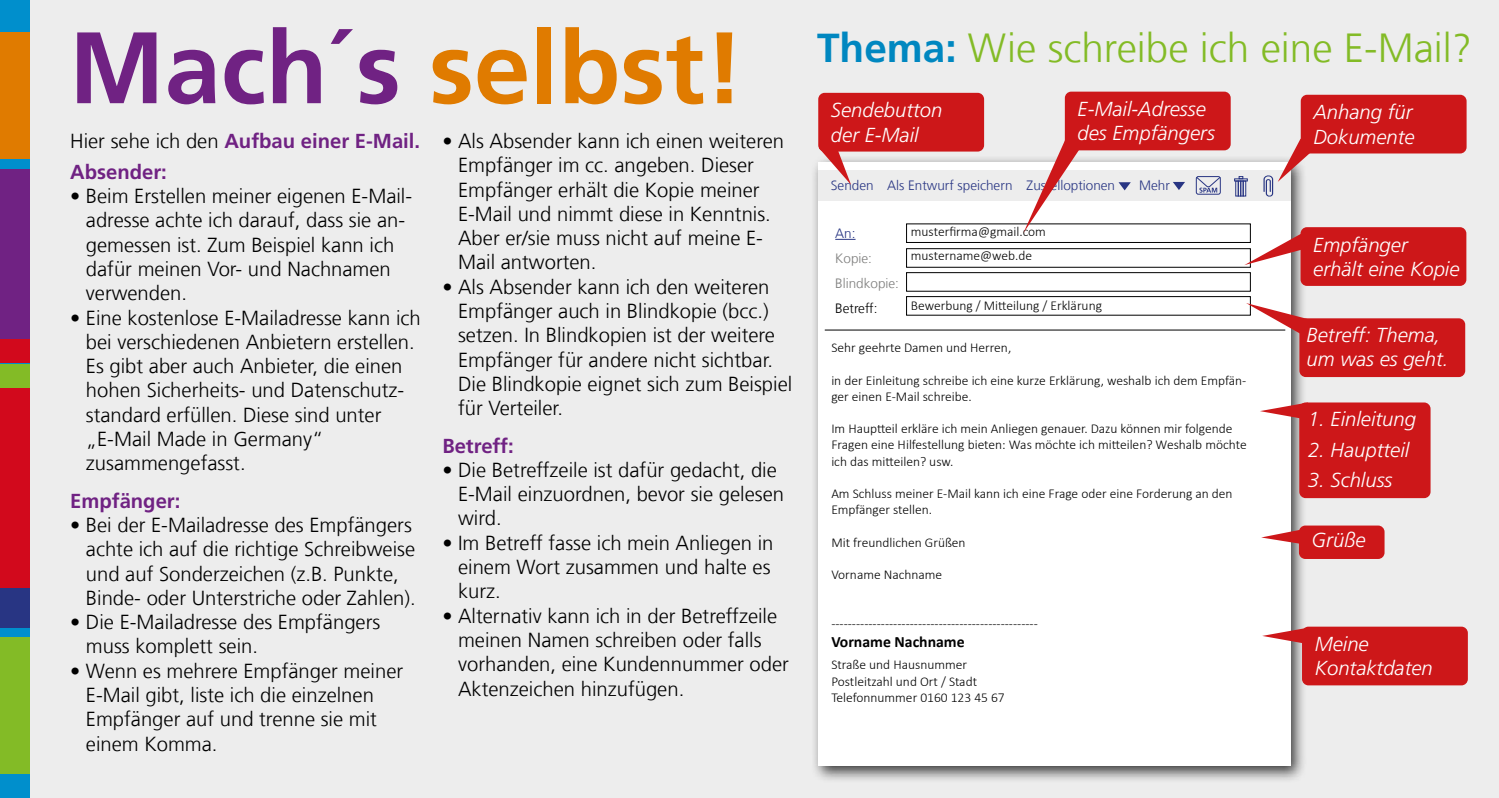
<style>
.page{position:relative;width:1499px;height:798px;background:#fff}
.page>*{position:absolute;margin:0;border:0;box-sizing:border-box;transform-origin:0 0}
.t1{font:700 101.25px "Frutiger LT Com";color:#e07b00}
.t2{font:300 40.5px "Frutiger LT Com";color:#83bb26}
.t3{font:300 20.25px/24.3px "Frutiger LT Com";color:#000}
.t4{font:italic 300 20.25px/24.3px "Frutiger LT Pro";color:#fff}
.P{font:700 20.25px "Frutiger LT Com";color:#702283}
.H2_blod{font:700 20.25px "Frutiger LT Com";color:#702283}
.t5{font:700 15.75px "Calibri";color:#000}
.t6{font:300 13.5px/16.2px "Calibri";color:#000}
.t7{font:300 13.5px "Frutiger LT Com";color:#283583}
.t8{font:300 13.5px/24.8px "Frutiger LT Com";color:#7e7e7d}
.t9{font:300 13.5px "Frutiger LT Com";color:#000}
.s1{color:#702283}
.s2{font-weight:700;color:#0087c0}
.s3{font-weight:300;color:#000}
</style>
<div class="page">
<div style="left:0;top:0;width:1499px;height:797px;background:#ededed"></div>
<div style="left:0;top:363px;width:30px;height:434px;background:#008fcc"></div>
<div style="left:0;top:384px;width:30px;height:203px;background:#d2091c"></div>
<div style="left:0;top:636px;width:30px;height:137px;background:#83bb26"></div>
<div style="left:0;top:588px;width:30px;height:39px;background:#283583"></div>
<div style="left:0;top:364px;width:30px;height:23px;background:#83bb26"></div>
<div style="left:0;top:153px;width:30px;height:23px;background:#008fcc"></div>
<div style="left:0;top:169px;width:30px;height:171px;background:#702283"></div>
<div style="left:0;top:6px;width:30px;height:152px;background:#e07b00"></div>
<div style="left:0;top:339px;width:30px;height:24px;background:#d2091c"></div>
<div style="left:0;top:0;width:30px;height:31px;background:#008fcc"></div>
<div style="left:810px;top:154px;width:497px;height:628px;background:#000;opacity:.75"></div>
<div style="left:818px;top:162px;width:472px;height:603px;background:#fff"></div>
<div style="left:818px;top:170px;width:472px;height:30px;background:#ededed"></div>
<div style="left:1235px;top:180px;width:4px;height:16px;border:1px solid #283583"></div>
<div style="left:1238px;top:180px;width:3px;height:16px;border:1px solid #283583"></div>
<div style="left:1240px;top:180px;width:3px;height:16px;border:1px solid #283583"></div>
<div style="left:1243px;top:180px;width:3px;height:16px;border:1px solid #283583"></div>
<div style="left:1234px;top:178px;width:14px;height:3px;border:1px solid #283583"></div>
<svg style="left:1239px;top:176px;width:4px;height:3px"></svg>
<div style="left:1196px;top:176px;width:25px;height:18px;border:1px solid #283583;border-radius:2px"></div>
<svg style="left:1196px;top:176px;width:25px;height:16px"></svg>
<svg style="left:835px;top:239px;width:20px;height:1px"></svg>
<div style="left:906px;top:223px;width:345px;height:20px;border:1px solid #000"></div>
<div style="left:906px;top:248px;width:345px;height:19px;border:1px solid #000"></div>
<div style="left:906px;top:272px;width:345px;height:19px;border:1px solid #000"></div>
<div style="left:906px;top:296px;width:345px;height:19px;border:1px solid #000"></div>
<svg style="left:1173px;top:182px;width:12px;height:8px"></svg>
<svg style="left:1118px;top:182px;width:13px;height:8px"></svg>
<hr style="left:825px;top:329px;width:460px;height:1px;background:#000">
<div style="left:1302px;top:626px;width:166px;height:59px;background:#cd1719;border-radius:6px"></div>
<svg style="left:1262px;top:627px;width:44px;height:17px"></svg>
<div style="left:1299px;top:525px;width:85px;height:33px;background:#cd1719;border-radius:6px"></div>
<svg style="left:1261px;top:528px;width:39px;height:17px"></svg>
<div style="left:1299px;top:402px;width:131px;height:96px;background:#cd1719;border-radius:6px"></div>
<svg style="left:1260px;top:402px;width:48px;height:17px"></svg>
<div style="left:818px;top:93px;width:166px;height:58px;background:#cd1719;border-radius:6px"></div>
<svg style="left:819px;top:148px;width:32px;height:37px"></svg>
<div style="left:1065px;top:92px;width:166px;height:58px;background:#cd1719;border-radius:6px"></div>
<svg style="left:1023px;top:140px;width:57px;height:93px"></svg>
<div style="left:1301px;top:95px;width:165px;height:58px;background:#cd1719;border-radius:6px"></div>
<svg style="left:1263px;top:139px;width:51px;height:58px"></svg>
<div style="left:1300px;top:227px;width:166px;height:59px;background:#cd1719;border-radius:6px"></div>
<svg style="left:1244px;top:230px;width:58px;height:35px"></svg>
<div style="left:1299px;top:318px;width:166px;height:59px;background:#cd1719;border-radius:6px"></div>
<svg style="left:1246px;top:303px;width:64px;height:32px"></svg>
<h1 class="t1" style="left:69px;top:9px;width:676px"><span class="s1">Mach´s</span> selbst!</h1>
<h2 class="t2" style="left:817px;top:25px;width:657px"><span class="s2">Thema:</span> Wie schreibe ich eine E-Mail?</h2>
<p class="P" style="left:70px;top:129px;width:351px"><span class="s3">Hier sehe ich den</span> Aufbau einer E-Mail.</p>
<p class="H2_blod" style="left:70px;top:160px;width:98px">Absender:</p>
<p class="t3" style="left:86px;top:184px;width:328px;text-indent:-16px">• Beim Erstellen meiner eigenen E-Mail&shy;adresse achte ich darauf, dass sie an&shy;gemessen ist. Zum Beispiel kann ich dafür meinen Vor- und Nachnamen verwenden.</p>
<p class="t3" style="left:86px;top:305px;width:336px;text-indent:-16px">• Eine kostenlose E-Mailadresse kann ich bei verschiedenen Anbietern erstellen.<br>Es gibt aber auch Anbieter, die einen hohen Sicherheits- und Datenschutz&shy;standard erfüllen. Diese sind unter „E-Mail Made in Germany“ zusammengefasst.</p>
<p class="H2_blod" style="left:70px;top:488px;width:112px">Empfänger:</p>
<p class="t3" style="left:86px;top:512px;width:331px;text-indent:-16px">• Bei der E-Mailadresse des Empfängers achte ich auf die richtige Schreibweise und auf Sonderzeichen (z.B. Punkte, Binde- oder Unterstriche oder Zahlen).</p>
<p class="t3" style="left:86px;top:610px;width:296px;text-indent:-16px">• Die E-Mailadresse des Empfängers muss komplett sein.</p>
<p class="t3" style="left:86px;top:658px;width:319px;text-indent:-16px">• Wenn es mehrere Empfänger meiner<br>E-Mail gibt, liste ich die einzelnen<br>Empfänger auf und trenne sie mit einem Komma.</p>
<p class="t4" style="left:831px;top:98px;width:113px">Sendebutton der E-Mail</p>
<p class="t4" style="left:1077px;top:97px;width:139px">E-Mail-Adresse des Empfängers</p>
<p class="t4" style="left:1313px;top:100px;width:103px">Anhang für<br>Dokumente</p>
<p class="t3" style="left:458px;top:129px;width:327px;text-indent:-16px">• Als Absender kann ich einen weiteren<br>Empfänger im cc. angeben. Dieser<br>Empfänger erhält die Kopie meiner<br>E-Mail und nimmt diese in Kenntnis.<br>Aber er/sie muss nicht auf meine E-<br>Mail antworten.</p>
<p class="t3" style="left:458px;top:275px;width:336px;text-indent:-16px">• Als Absender kann ich den weiteren Empfänger auch in Blindkopie (bcc.) setzen. In Blindkopien ist der weitere Empfänger für andere nicht sichtbar.<br>Die Blindkopie eignet sich zum Beispiel für Verteiler.</p>
<p class="H2_blod" style="left:442px;top:433px;width:73px">Betreff:</p>
<p class="t3" style="left:458px;top:457px;width:327px;text-indent:-16px">• Die Betreffzeile ist dafür gedacht, die<br>E-Mail einzuordnen, bevor sie gelesen wird.</p>
<p class="t3" style="left:458px;top:530px;width:317px;text-indent:-16px">• Im Betreff fasse ich mein Anliegen in einem Wort zusammen und halte es kurz.</p>
<p class="t3" style="left:458px;top:603px;width:332px;text-indent:-16px">• Alternativ kann ich in der Betreffzeile meinen Namen schreiben oder falls vorhanden, eine Kundennummer oder Aktenzeichen hinzufügen.</p>
<p class="t7" style="left:831px;top:177px;width:286px">Senden Als Entwurf speichern Zustelloptionen</p>
<p class="t7" style="left:1139px;top:177px;width:32px">Mehr</p>
<p class="t7" style="left:835px;top:226px;width:22px">An:</p>
<p class="t8" style="left:835px;top:246px;width:65px">Kopie:<br>Blindkopie:</p>
<p class="t9" style="left:835px;top:300px;width:44px">Betreff:</p>
<p class="t6" style="left:831px;top:339px;width:181px">Sehr geehrte Damen und Herren,</p>
<p class="t6" style="left:831px;top:372px;width:416px">in der Einleitung schreibe ich eine kurze Erklärung, weshalb ich dem Empfän&shy;ger einen E-Mail schreibe.</p>
<p class="t6" style="left:831px;top:420px;width:417px">Im Hauptteil erkläre ich mein Anliegen genauer. Dazu können mir folgende<br>Fragen eine Hilfestellung bieten: Was möchte ich mitteilen? Weshalb möchte ich das mitteilen? usw.</p>
<p class="t6" style="left:831px;top:485px;width:403px">Am Schluss meiner E-Mail kann ich eine Frage oder eine Forderung an den<br>Empfänger stellen.</p>
<p class="t6" style="left:831px;top:534px;width:136px">Mit freundlichen Grüßen</p>
<p class="t6" style="left:831px;top:566px;width:112px">Vorname Nachname</p>
<p class="t6" style="left:911px;top:219px;width:137px;line-height:24.8px">musterfirma@gmail.com mustername@web.de</p>
<p class="t6" style="left:911px;top:297px;width:193px">Bewerbung / Mitteilung / Erklärung</p>
<p class="t4" style="left:1313px;top:232px;width:148px">Empfänger erhält eine Kopie</p>
<p class="t4" style="left:1306px;top:322px;width:143px">Betreff: Thema, um was es geht.</p>
<p class="t4" style="left:1308px;top:407px;width:110px">1. Einleitung</p>
<p class="t4" style="left:1308px;top:437px;width:103px">2. Hauptteil</p>
<p class="t4" style="left:1308px;top:468px;width:86px">3. Schluss</p>
<p class="t4" style="left:1312px;top:527px;width:56px">Grüße</p>
<p class="t6" style="left:831px;top:615px;width:208px">--------------------------------------------------</p>
<p class="t5" style="left:831px;top:630px;width:135px">Vorname Nachname</p>
<p class="t6" style="left:831px;top:656px;width:175px">Straße und Hausnummer<br>Postleitzahl und Ort / Stadt<br>Telefonnummer 0160 123 45 67</p>
<p class="t4" style="left:1315px;top:631px;width:120px">Meine<br>Kontaktdaten</p>
</div>
